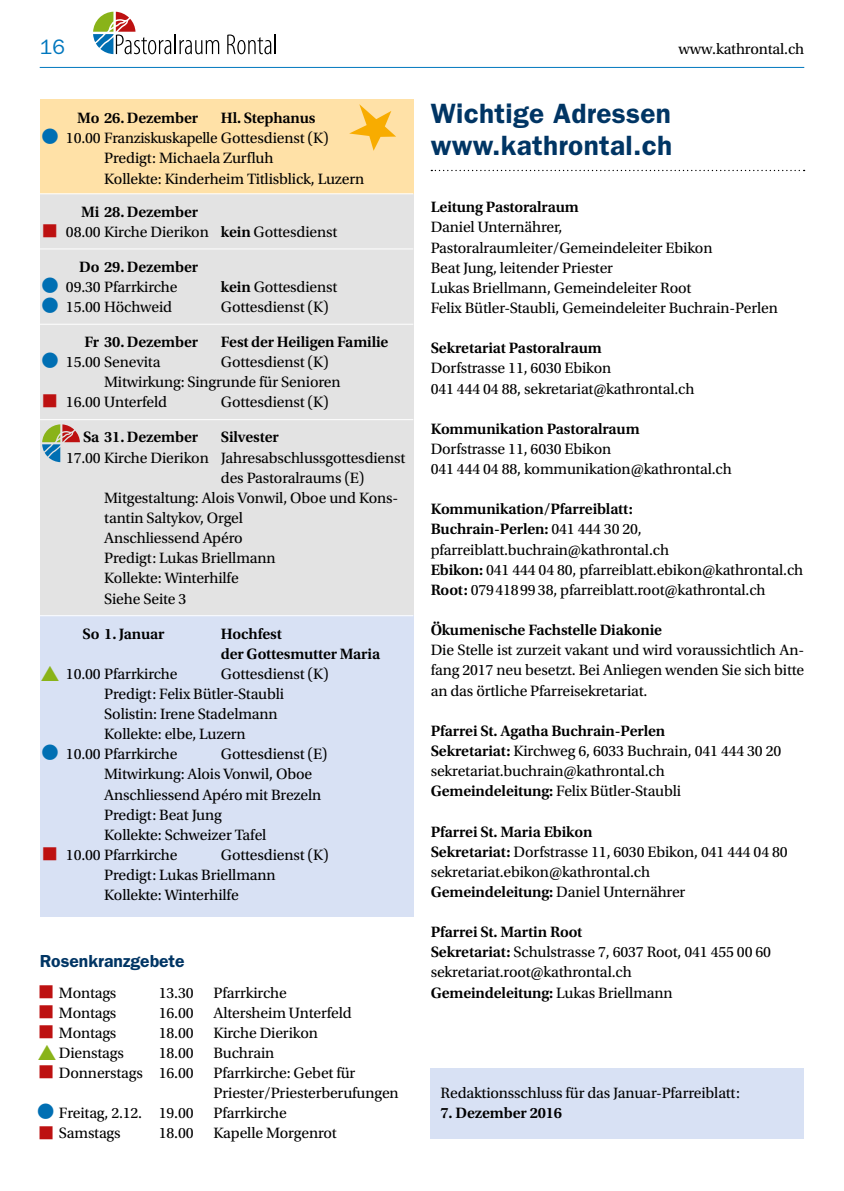
<style>
.page{position:relative;width:844px;height:1191px;background:#fff}
.page>*{position:absolute;margin:0;border:0;box-sizing:border-box;transform-origin:0 0}
.t1{font:600 28px/31.5px "ITC Franklin Gothic Std";letter-spacing:.01em;color:#003564}
.t2{font:21px "ITC Franklin Gothic Std";color:#0077be}
.t3{font:600 17.5px "ITC Franklin Gothic Std";color:#003564}
.t4{font:15.75px/20.1px "Utopia Std";letter-spacing:-.01em;color:#000}
.t5{font:600 15.75px/20.1px "Utopia Std";letter-spacing:-.01em;color:#000}
.s1{font-weight:600}
.s2{color:#bd1111}
.s3{color:#006fb3}
</style>
<div class="page">
<svg style="left:93px;top:12px;width:78px;height:42px"></svg>
<hr style="left:174px;top:34px;width:2px;height:20px;background:#000">
<svg style="left:179px;top:40px;width:40px;height:14px"></svg>
<svg style="left:227px;top:35px;width:44px;height:19px"></svg>
<hr style="left:274px;top:34px;width:2px;height:20px;background:#000">
<hr style="left:40px;top:67px;width:764px;height:1px;background:#0077be">
<div style="left:40px;top:101px;width:373px;height:604px;background:#e3e3e3"></div>
<div style="left:40px;top:99px;width:373px;height:95px;background:#ffe1a7"></div>
<div style="left:40px;top:616px;width:373px;height:301px;background:#d8e1f4"></div>
<hr style="left:40px;top:193px;width:373px;height:1px;background:#fff">
<hr style="left:40px;top:248px;width:373px;height:1px;background:#fff">
<hr style="left:40px;top:324px;width:373px;height:1px;background:#fff">
<hr style="left:40px;top:419px;width:373px;height:1px;background:#fff">
<hr style="left:40px;top:615px;width:373px;height:1px;background:#fff">
<div style="left:430px;top:1068px;width:374px;height:70px;background:#d8e1f4"></div>
<svg style="left:431px;top:170px;width:373px;height:1px"></svg>
<svg style="left:42px;top:424px;width:38px;height:38px"></svg>
<svg style="left:349px;top:104px;width:47px;height:47px"></svg>
<h2 class="t2" style="left:40px;top:35px;width:27px">16</h2>
<p class="t4" style="left:678px;top:39px;width:127px">www.kathrontal.ch</p>
<p class="t5" style="left:77px;top:108px;width:122px">Mo 26. Dezember</p>
<p class="t5" style="left:221px;top:108px;width:96px">Hl. Stephanus</p>
<p class="t4" style="left:104px;top:128px;width:261px;text-indent:-38px">10.00 Franziskuskapelle Gottesdienst (K)<br>Predigt: Michaela Zurfluh<br>Kollekte: Kinderheim Titlisblick, Luzern</p>
<p class="t4" style="left:66px;top:202px;width:273px;text-indent:15px"><span class="s1">Mi 28. Dezember<br></span>08.00 Kirche Dierikon <span class="s1">kein</span> Gottesdienst</p>
<p class="t5" style="left:79px;top:257px;width:120px">Do 29. Dezember</p>
<p class="t4" style="left:66px;top:277px;width:113px">09.30 Pfarrkirche</p>
<p class="t4" style="left:221px;top:277px;width:118px"><span class="s1">kein</span> Gottesdienst</p>
<p class="t4" style="left:66px;top:297px;width:108px">15.00 Höchweid</p>
<p class="t4" style="left:221px;top:297px;width:109px">Gottesdienst (K)</p>
<p class="t5" style="left:84px;top:332px;width:115px">Fr 30. Dezember</p>
<p class="t5" style="left:221px;top:332px;width:169px">Fest der Heiligen Familie</p>
<p class="t4" style="left:66px;top:352px;width:96px">15.00 Senevita</p>
<p class="t4" style="left:221px;top:352px;width:109px">Gottesdienst (K)</p>
<p class="t4" style="left:104px;top:372px;width:238px">Mitwirkung: Singrunde für Senioren</p>
<p class="t4" style="left:66px;top:392px;width:103px">16.00 Unterfeld</p>
<p class="t4" style="left:221px;top:392px;width:109px">Gottesdienst (K)</p>
<p class="t5" style="left:83px;top:427px;width:117px">Sa 31. Dezember</p>
<p class="t5" style="left:221px;top:427px;width:59px">Silvester</p>
<p class="t4" style="left:66px;top:448px;width:341px">17.00 Kirche Dierikon Jahresabschlussgottesdienst</p>
<p class="t4" style="left:221px;top:468px;width:145px">des Pastoralraums (E)</p>
<p class="t4" style="left:104px;top:488px;width:295px">Mitgestaltung: Alois Vonwil, Oboe und Kons-</p>
<p class="t4" style="left:104px;top:508px;width:140px">tantin Saltykov, Orgel</p>
<p class="t4" style="left:104px;top:528px;width:140px">Anschliessend Apéro</p>
<p class="t4" style="left:104px;top:548px;width:173px">Predigt: Lukas Briellmann</p>
<p class="t4" style="left:104px;top:568px;width:136px">Kollekte: Winterhilfe</p>
<p class="t4" style="left:104px;top:588px;width:84px">Siehe Seite 3</p>
<p class="t5" style="left:82px;top:623px;width:84px">So 1. Januar</p>
<p class="t5" style="left:221px;top:623px;width:161px">Hochfest<br>der Gottesmutter Maria</p>
<p class="t4" style="left:66px;top:664px;width:113px">10.00 Pfarrkirche</p>
<p class="t4" style="left:221px;top:664px;width:109px">Gottesdienst (K)</p>
<p class="t4" style="left:104px;top:684px;width:181px">Predigt: Felix Bütler-Staubli</p>
<p class="t4" style="left:104px;top:704px;width:175px">Solistin: Irene Stadelmann</p>
<p class="t4" style="left:104px;top:724px;width:143px">Kollekte: elbe, Luzern</p>
<p class="t4" style="left:66px;top:744px;width:113px">10.00 Pfarrkirche</p>
<p class="t4" style="left:221px;top:744px;width:108px">Gottesdienst (E)</p>
<p class="t4" style="left:104px;top:764px;width:209px">Mitwirkung: Alois Vonwil, Oboe</p>
<p class="t4" style="left:104px;top:784px;width:218px">Anschliessend Apéro mit Brezeln</p>
<p class="t4" style="left:104px;top:805px;width:119px">Predigt: Beat Jung</p>
<p class="t4" style="left:104px;top:825px;width:164px">Kollekte: Schweizer Tafel</p>
<p class="t4" style="left:66px;top:845px;width:113px">10.00 Pfarrkirche</p>
<p class="t4" style="left:104px;top:845px;width:226px;text-indent:117px">Gottesdienst (K)<br>Predigt: Lukas Briellmann<br>Kollekte: Winterhilfe</p>
<p class="t3" style="left:40px;top:951px;width:146px">Rosenkranzgebete</p>
<p class="t4" style="left:38px;top:982px;width:80px"><span class="s2">■</span> Montags</p>
<p class="t4" style="left:159px;top:982px;width:36px">13.30</p>
<p class="t4" style="left:213px;top:982px;width:75px">Pfarrkirche</p>
<p class="t4" style="left:38px;top:1002px;width:80px"><span class="s2">■</span> Montags</p>
<p class="t4" style="left:159px;top:1002px;width:36px">16.00</p>
<p class="t4" style="left:213px;top:1002px;width:140px">Altersheim Unterfeld</p>
<p class="t4" style="left:38px;top:1022px;width:80px"><span class="s2">■</span> Montags</p>
<p class="t4" style="left:159px;top:1022px;width:36px">18.00</p>
<p class="t4" style="left:213px;top:1022px;width:106px">Kirche Dierikon</p>
<p class="t4" style="left:59px;top:1043px;width:66px">Dienstags</p>
<p class="t4" style="left:159px;top:1043px;width:36px">18.00</p>
<p class="t4" style="left:213px;top:1043px;width:62px">Buchrain</p>
<p class="t4" style="left:38px;top:1063px;width:157px"><span class="s2">■</span> Donnerstags 16.00</p>
<p class="t4" style="left:213px;top:1063px;width:187px">Pfarrkirche: Gebet für<br>Priester/Priesterberufungen</p>
<p class="t4" style="left:36px;top:1103px;width:159px"><span class="s3">●</span> Freitag, 2.12. 19.00</p>
<p class="t4" style="left:213px;top:1103px;width:75px">Pfarrkirche</p>
<p class="t4" style="left:38px;top:1123px;width:84px"><span class="s2">■</span> Samstags</p>
<p class="t4" style="left:159px;top:1123px;width:36px">18.00</p>
<p class="t4" style="left:213px;top:1123px;width:125px">Kapelle Morgenrot</p>
<h1 class="t1" style="left:430px;top:98px;width:243px">Wichtige Adressen www.kathrontal.ch</h1>
<p class="t5" style="left:430px;top:197px;width:150px">Leitung Pastoralraum</p>
<p class="t4" style="left:430px;top:217px;width:349px">Daniel Unternährer, Pastoralraumleiter/Gemeindeleiter Ebikon<br>Beat Jung, leitender Priester<br>Lukas Briellmann, Gemeindeleiter Root<br>Felix Bütler-Staubli, Gemeindeleiter Buchrain-Perlen</p>
<p class="t5" style="left:430px;top:338px;width:172px">Sekretariat Pastoralraum</p>
<p class="t4" style="left:430px;top:358px;width:265px">Dorfstrasse 11, 6030 Ebikon<br>041 444 04 88, sekretariat@kathrontal.ch</p>
<p class="t5" style="left:430px;top:419px;width:210px">Kommunikation Pastoralraum</p>
<p class="t4" style="left:430px;top:439px;width:302px">Dorfstrasse 11, 6030 Ebikon<br>041 444 04 88, kommunikation@kathrontal.ch</p>
<p class="t4" style="left:430px;top:499px;width:374px"><span class="s1">Kommunikation/Pfarreiblatt:<br>Buchrain-Perlen:</span> 041 444 30 20, pfarreiblatt.buchrain@kathrontal.ch<br><span class="s1">Ebikon:</span> 041 444 04 80, pfarreiblatt.ebikon@kathrontal.ch <span class="s1">Root:</span> 079 418 99 38, pfarreiblatt.root@kathrontal.ch</p>
<p class="t5" style="left:430px;top:620px;width:233px">Ökumenische Fachstelle Diakonie</p>
<p class="t4" style="left:430px;top:640px;width:375px;text-align:justify">Die Stelle ist zurzeit vakant und wird voraussichtlich An&shy;fang 2017 neu besetzt. Bei Anliegen wenden Sie sich bitte an das örtliche Pfarreisekretariat.</p>
<p class="t4" style="left:430px;top:721px;width:352px"><span class="s1">Pfarrei St. Agatha Buchrain-Perlen<br>Sekretariat:</span> Kirchweg 6, 6033 Buchrain, 041 444 30 20 sekretariat.buchrain@kathrontal.ch <span class="s1">Gemeindeleitung:</span> Felix Bütler-Staubli</p>
<p class="t4" style="left:430px;top:821px;width:358px"><span class="s1">Pfarrei St. Maria Ebikon<br>Sekretariat:</span> Dorfstrasse 11, 6030 Ebikon, 041 444 04 80 sekretariat.ebikon@kathrontal.ch<br><span class="s1">Gemeindeleitung:</span> Daniel Unternährer</p>
<p class="t4" style="left:430px;top:922px;width:342px"><span class="s1">Pfarrei St. Martin Root<br>Sekretariat:</span> Schulstrasse 7, 6037 Root, 041 455 00 60 sekretariat.root@kathrontal.ch<br><span class="s1">Gemeindeleitung:</span> Lukas Briellmann</p>
<p class="t4" style="left:440px;top:1083px;width:301px">Redaktionsschluss für das Januar-Pfarreiblatt:</p>
<p class="t5" style="left:440px;top:1103px;width:123px">7. Dezember 2016</p>
</div>
